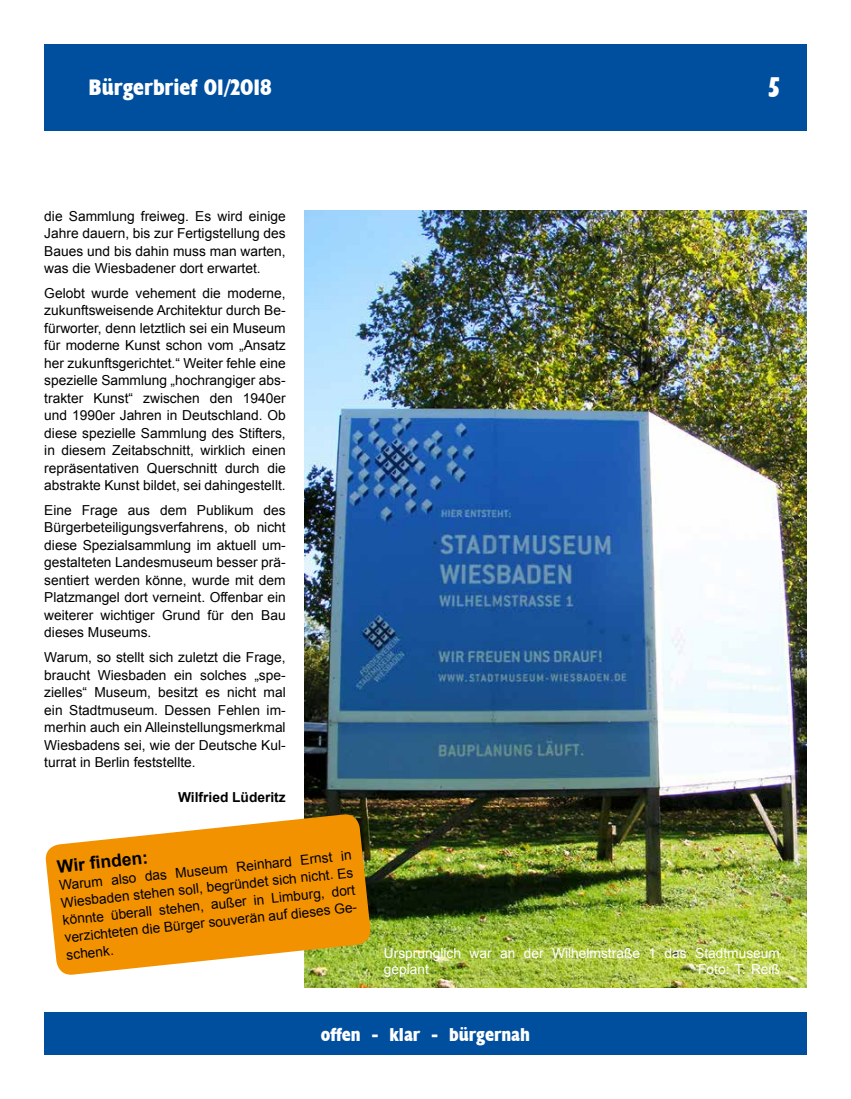
<style>
.page{position:relative;width:851px;height:1099px;background:#fff}
.page>*{position:absolute;margin:0;border:0;box-sizing:border-box;transform-origin:0 0}
.t1{font:700 condensed 28.75px "Humanist 521 BT Xtra";color:#fff}
.t2{font:700 condensed 22.5px "Humanist 521 BT Xtra";color:#fff}
.t3{font:700 condensed 18.75px "Humanist 521 BT Xtra";color:#fff}
.t4{font:700 17.5px "Arial";color:#000}
.t5{font:13.75px/17.5px "Arial";color:#000;text-align:justify}
.t6{font:13.75px/16.5px "Arial";color:#fff}
.t7{font:700 13.75px "Arial";color:#000}
</style>
<div class="page">
<div style="left:44px;top:44px;width:762px;height:87px;background:#004f9f"></div>
<img style="left:304px;top:210px;width:502px;height:777px">
<svg style="left:45px;top:813px;width:327px;height:163px;fill:#f39200"></svg>
<div style="left:44px;top:1012px;width:762px;height:42px;background:#004f9f"></div>
<h2 class="t2" style="left:89px;top:73px;width:184px">Bürgerbrief 01/2018</h2>
<h1 class="t1" style="left:768px;top:69px;width:13px">5</h1>
<p class="t5" style="left:44px;top:207px;width:243px">die Sammlung freiweg. Es wird einige Jahre dauern, bis zur Fertigstellung des Baues und bis dahin muss man warten, was die Wiesbadener dort erwartet.</p>
<p class="t5" style="left:44px;top:284px;width:243px">Gelobt wurde vehement die moderne, zukunftsweisende Architektur durch Be&shy;fürworter, denn letztlich sei ein Museum für moderne Kunst schon vom „Ansatz her zukunftsgerichtet.“ Weiter fehle eine spezielle Sammlung „hochrangiger abs&shy;trakter Kunst“ zwischen den 1940er und 1990er Jahren in Deutschland. Ob diese spezielle Sammlung des Stifters, in diesem Zeitabschnitt, wirklich einen repräsentativen Querschnitt durch die abstrakte Kunst bildet, sei dahingestellt.</p>
<p class="t5" style="left:44px;top:501px;width:243px">Eine Frage aus dem Publikum des Bürgerbeteiligungsverfahrens, ob nicht diese Spezialsammlung im aktuell um&shy;gestalteten Landesmuseum besser prä&shy;sentiert werden könne, wurde mit dem Platzmangel dort verneint. Offenbar ein weiterer wichtiger Grund für den Bau dieses Museums.</p>
<p class="t5" style="left:44px;top:648px;width:243px">Warum, so stellt sich zuletzt die Frage, braucht Wiesbaden ein solches „spe&shy;zielles“ Museum, besitzt es nicht mal ein Stadtmuseum. Dessen Fehlen im&shy;merhin auch ein Alleinstellungsmerkmal Wiesbadens sei, wie der Deutsche Kul&shy;turrat in Berlin feststellte.</p>
<p class="t7" style="left:178px;top:788px;width:109px">Wilfried Lüderitz</p>
<p class="t5" style="left:58px;top:876px;width:298px;text-align:left;rotate:-6deg">Warum also das Museum Reinhard Ernst in Wiesbaden stehen soll, begründet sich nicht. Es könnte überall stehen, außer in Limburg, dort verzichteten die Bürger souverän auf dieses Ge&shy;schenk.</p>
<p class="t4" style="left:56px;top:855px;width:93px;rotate:-6deg">Wir fi nden:</p>
<p class="t6" style="left:384px;top:944px;width:397px">Ursprunglich war an der Wilhelmstraße 1 das Stadtmuseum geplant</p>
<p class="t6" style="left:698px;top:961px;width:83px">Foto: T. Reiß</p>
<h3 class="t3" style="left:321px;top:1022px;width:210px">offen - klar - bürgernah</h3>
</div>
